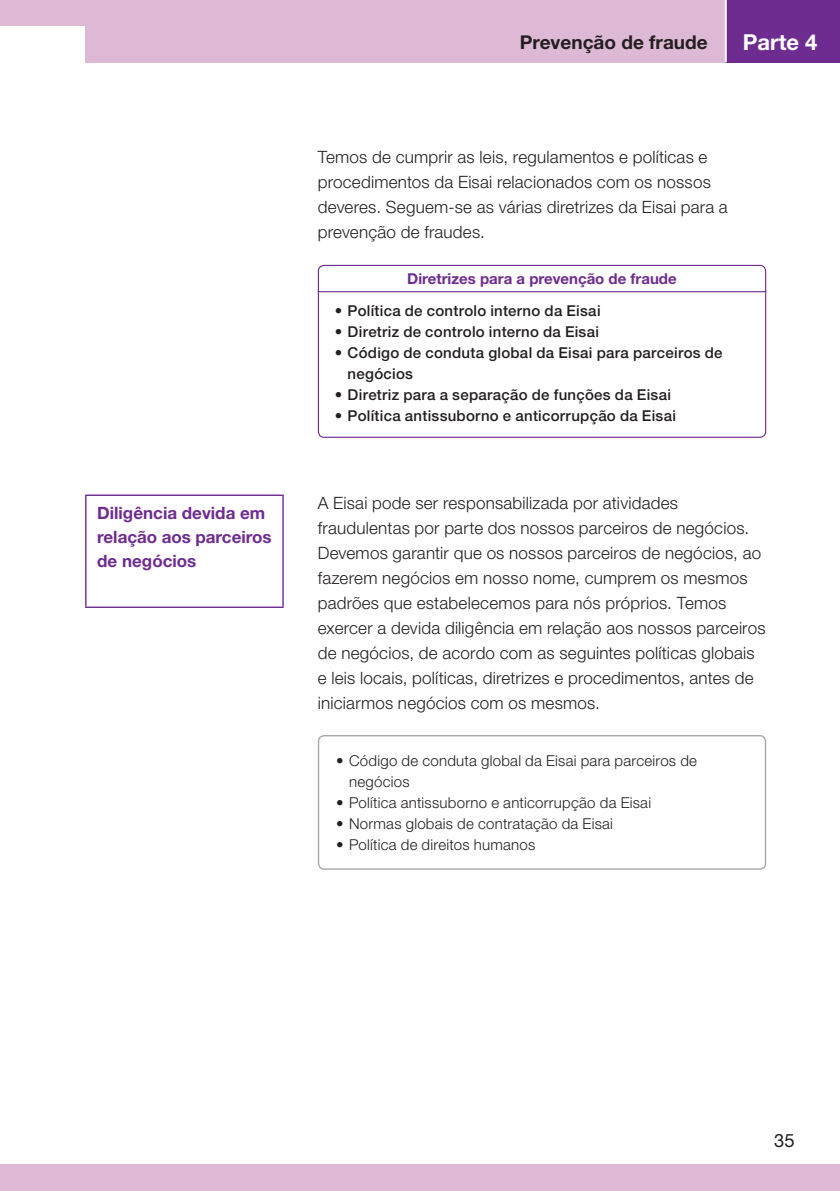
<style>
.page{position:relative;width:840px;height:1191px;background:#fff}
.page>*{position:absolute;margin:0;border:0;box-sizing:border-box;transform-origin:0 0}
.t1{font:700 22px "Helvetica Neue LT Std";color:#fff}
.t2{font:700 19px "Helvetica Neue LT Std";color:#231f20}
.t3{font:18.4px "Helvetica Neue LT Std";color:#231f20}
.Body_9pt{font:300 17px/25px "Helvetica Neue LT Std";letter-spacing:.01em;color:#231f20}
.Small_Title_Part4{font:700 17px/24px "Helvetica Neue LT Std";color:#6e2c91}
.t4{font:500 15px/21px "Helvetica Neue LT Std";letter-spacing:.02em;color:#231f20}
.t5{font:300 15px/21px "Helvetica Neue LT Std";letter-spacing:.015em;color:#231f20}
.Note_Title{font:700 15px "Helvetica Neue LT Std";color:#6e2c91}
</style>
<div class="page">
<div style="left:0;top:0;width:839px;height:26px;background:#deb9d6"></div>
<div style="left:0;top:1164px;width:839px;height:27px;background:#deb9d6"></div>
<div style="left:85px;top:1px;width:754px;height:61px;background:#deb9d6"></div>
<div style="left:725px;top:0;width:114px;height:62px;background:#6e2c91"></div>
<hr style="left:724px;top:0;width:2px;height:62px;background:#fff">
<div style="left:317px;top:265px;width:448px;height:173px;border:1px solid #6e2c91;border-radius:6px"></div>
<hr style="left:317px;top:291px;width:448px;height:1px;background:#6e2c91">
<hr style="left:85px;top:494px;width:198px;height:2px;background:#6e2c91">
<hr style="left:85px;top:496px;width:1px;height:110px;background:#6e2c91">
<hr style="left:282px;top:496px;width:1px;height:110px;background:#6e2c91">
<hr style="left:85px;top:606px;width:198px;height:2px;background:#6e2c91">
<div style="left:317px;top:735px;width:448px;height:134px;border:1px solid #a8a9ad;border-radius:6px"></div>
<p class="Small_Title_Part4" style="left:97px;top:500px;width:176px">Diligência devida em relação aos parceiros de negócios</p>
<p class="t2" style="left:519px;top:30px;width:189px">Prevenção de fraude</p>
<p class="t1" style="left:742px;top:29px;width:76px">Parte 4</p>
<p class="Body_9pt" style="left:317px;top:144px;width:411px">Temos de cumprir as leis, regulamentos e políticas e procedimentos da Eisai relacionados com os nossos deveres. Seguem-se as várias diretrizes da Eisai para a prevenção de fraudes.</p>
<p class="Note_Title" style="left:407px;top:269px;width:271px">Diretrizes para a prevenção de fraude</p>
<p class="t4" style="left:334px;top:300px;width:267px">• Política de controlo interno da Eisai</p>
<p class="t4" style="left:334px;top:321px;width:265px">• Diretriz de controlo interno da Eisai</p>
<p class="t4" style="left:347px;top:342px;width:376px;text-indent:-13px">• Código de conduta global da Eisai para parceiros de negócios</p>
<p class="t4" style="left:334px;top:384px;width:337px">• Diretriz para a separação de funções da Eisai</p>
<p class="t4" style="left:334px;top:405px;width:342px">• Política antissuborno e anticorrupção da Eisai</p>
<p class="Body_9pt" style="left:317px;top:490px;width:449px">A Eisai pode ser responsabilizada por atividades fraudulentas por parte dos nossos parceiros de negócios.<br>Devemos garantir que os nossos parceiros de negócios, ao fazerem negócios em nosso nome, cumprem os mesmos padrões que estabelecemos para nós próprios. Temos exercer a devida diligência em relação aos nossos parceiros de negócios, de acordo com as seguintes políticas globais e leis locais, políticas, diretrizes e procedimentos, antes de iniciarmos negócios com os mesmos.</p>
<p class="t5" style="left:349px;top:749px;width:349px;text-indent:-13px">• Código de conduta global da Eisai para parceiros de negócios</p>
<p class="t5" style="left:336px;top:791px;width:316px">• Política antissuborno e anticorrupção da Eisai</p>
<p class="t5" style="left:336px;top:812px;width:278px">• Normas globais de contratação da Eisai</p>
<p class="t5" style="left:336px;top:833px;width:200px">• Política de direitos humanos</p>
<p class="t3" style="left:773px;top:1129px;width:22px">35</p>
</div>
